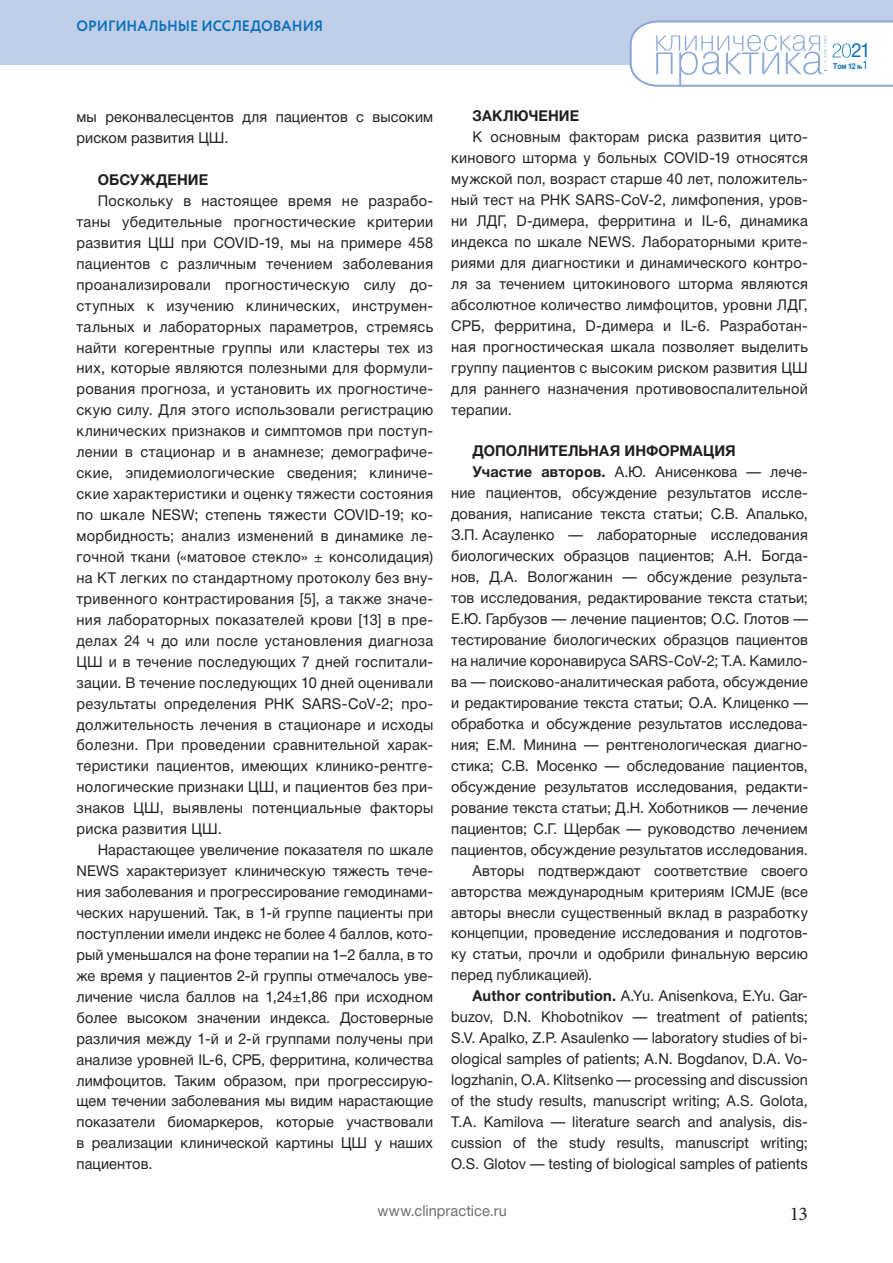
<style>
.page{position:relative;width:893px;height:1263px;background:#fff}
.page>*{position:absolute;margin:0;border:0;box-sizing:border-box;transform-origin:0 0}
.t1{font:19.5px "Minion Pro";color:#231f20}
.t2{font:19.5px "Helvetica Neue Cyr";color:#0970b9;scale:.95 1}
.t3{font:15px/21px "Helvetica Neue Cyr";letter-spacing:.005em;color:#231f20;text-align:justify}
.t4{font:700 15px "Helvetica Neue Cyr";letter-spacing:.005em;color:#231f20}
.t5{font:700 15px "Circe";letter-spacing:-.005em;color:#0970b9;scale:.95 1}
.t6{font:15px "Helvetica Neue Cyr";letter-spacing:.005em;color:#6c6d70}
.t7{font:700 8.25px "Helvetica Neue Cyr";color:#0970b9;scale:.85 1}
.s1{font-weight:700}
.s2{font-size:6px}
.s3{font-weight:400;font-size:12px}
</style>
<div class="page">
<div style="left:0;top:0;width:893px;height:65px;background:#c1cee8"></div>
<svg style="left:629px;top:20px;width:264px;height:67px"></svg>
<hr style="left:658px;top:21px;width:235px;height:2px;background:#8aa7d6">
<p class="t5" style="left:77px;top:16px;width:261px">ОРИГИНАЛЬНЫЕ ИССЛЕДОВАНИЯ</p>
<p class="t3" style="left:77px;top:108px;width:358px">мы реконвалесцентов для пациентов с высоким риском развития ЦШ.</p>
<p class="t4" style="left:98px;top:174px;width:112px">ОБСУЖДЕНИЕ</p>
<p class="t3" style="left:77px;top:192px;width:358px;text-indent:21px">Поскольку в настоящее время не разрабо&shy;таны убедительные прогностические критерии развития ЦШ при COVID-19, мы на примере 458 пациентов с различным течением заболевания проанализировали прогностическую силу до&shy;ступных к изучению клинических, инструмен&shy;тальных и лабораторных параметров, стремясь найти когерентные группы или кластеры тех из них, которые являются полезными для формули&shy;рования прогноза, и установить их прогностиче&shy;скую силу. Для этого использовали регистрацию клинических признаков и симптомов при поступ&shy;лении в стационар и в анамнезе; демографиче&shy;ские, эпидемиологические сведения; клиниче&shy;ские характеристики и оценку тяжести состояния по шкале NESW; степень тяжести COVID-19; ко&shy;морбидность; анализ изменений в динамике ле&shy;гочной ткани («матовое стекло» ± консолидация) на КТ легких по стандартному протоколу без вну&shy;тривенного контрастирования [5], а также значе&shy;ния лабораторных показателей крови [13] в пре&shy;делах 24 ч до или после установления диагноза ЦШ и в течение последующих 7 дней госпитали&shy;зации. В течение последующих 10 дней оценивали результаты определения РНК SARS-CoV-2; про&shy;должительность лечения в стационаре и исходы болезни. При проведении сравнительной харак&shy;теристики пациентов, имеющих клинико-рентге&shy;нологические признаки ЦШ, и пациентов без при&shy;знаков ЦШ, выявлены потенциальные факторы риска развития ЦШ.</p>
<p class="t3" style="left:77px;top:841px;width:358px;text-indent:21px">Нарастающее увеличение показателя по шкале NEWS характеризует клиническую тяжесть тече&shy;ния заболевания и прогрессирование гемодинами&shy;ческих нарушений. Так, в 1-й группе пациенты при поступлении имели индекс не более 4 баллов, кото&shy;рый уменьшался на фоне терапии на 1–2 балла, в то же время у пациентов 2-й группы отмечалось уве&shy;личение числа баллов на 1,24±1,86 при исходном более высоком значении индекса. Достоверные различия между 1-й и 2-й группами получены при анализе уровней IL-6, СРБ, ферритина, количества лимфоцитов. Таким образом, при прогрессирую&shy;щем течении заболевания мы видим нарастающие показатели биомаркеров, которые участвовали в реализации клинической картины ЦШ у наших пациентов.</p>
<p class="t4" style="left:472px;top:110px;width:108px">ЗАКЛЮЧЕНИЕ</p>
<p class="t3" style="left:451px;top:128px;width:358px;text-indent:21px">К основным факторам риска развития цито&shy;кинового шторма у больных COVID-19 относятся мужской пол, возраст старше 40 лет, положитель&shy;ный тест на РНК SARS-CoV-2, лимфопения, уров&shy;ни ЛДГ, D-димера, ферритина и IL-6, динамика индекса по шкале NEWS. Лабораторными крите&shy;риями для диагностики и динамического контро&shy;ля за течением цитокинового шторма являются абсолютное количество лимфоцитов, уровни ЛДГ, СРБ, ферритина, D-димера и IL-6. Разработан&shy;ная прогностическая шкала позволяет выделить группу пациентов с высоким риском развития ЦШ для раннего назначения противовоспалительной терапии.</p>
<p class="t4" style="left:472px;top:446px;width:265px">ДОПОЛНИТЕЛЬНАЯ ИНФОРМАЦИЯ</p>
<p class="t3" style="left:472px;top:463px;width:337px"><span class="s1">Участие авторов.</span> А.Ю. Анисенкова — лече-</p>
<p class="t3" style="left:451px;top:484px;width:358px">ние пациентов, обсуждение результатов иссле-</p>
<p class="t3" style="left:451px;top:505px;width:358px">дования, написание текста статьи; С.В. Апалько,</p>
<p class="t3" style="left:451px;top:526px;width:358px">З.П. Асауленко — лабораторные исследования</p>
<p class="t3" style="left:451px;top:547px;width:358px">биологических образцов пациентов; А.Н. Богда-</p>
<p class="t3" style="left:451px;top:568px;width:358px">нов, Д.А. Вологжанин — обсуждение результа-</p>
<p class="t3" style="left:451px;top:589px;width:358px">тов исследования, редактирование текста статьи;</p>
<p class="t3" style="left:451px;top:610px;width:358px">Е.Ю. Гарбузов — лечение пациентов; О.С. Глотов —</p>
<p class="t3" style="left:451px;top:631px;width:358px">тестирование биологических образцов пациентов</p>
<p class="t3" style="left:451px;top:652px;width:358px">на наличие коронавируса SARS-CoV-2; Т.А. Камило-</p>
<p class="t3" style="left:451px;top:673px;width:358px">ва — поисково-аналитическая работа, обсуждение</p>
<p class="t3" style="left:451px;top:694px;width:358px">и редактирование текста статьи; О.А. Клиценко —</p>
<p class="t3" style="left:451px;top:715px;width:358px">обработка и обсуждение результатов исследова-</p>
<p class="t3" style="left:451px;top:735px;width:358px">ния; Е.М. Минина — рентгенологическая диагно-</p>
<p class="t3" style="left:451px;top:756px;width:358px">стика; С.В. Мосенко — обследование пациентов,</p>
<p class="t3" style="left:451px;top:777px;width:358px">обсуждение результатов исследования, редакти-</p>
<p class="t3" style="left:451px;top:798px;width:358px">рование текста статьи; Д.Н. Хоботников — лечение</p>
<p class="t3" style="left:451px;top:819px;width:358px">пациентов; С.Г. Щербак — руководство лечением</p>
<p class="t3" style="left:451px;top:840px;width:358px">пациентов, обсуждение результатов исследования.</p>
<p class="t3" style="left:472px;top:861px;width:337px">Авторы подтверждают соответствие своего</p>
<p class="t3" style="left:451px;top:882px;width:358px">авторства международным критериям ICMJE (все</p>
<p class="t3" style="left:451px;top:903px;width:358px">авторы внесли существенный вклад в разработку</p>
<p class="t3" style="left:451px;top:924px;width:358px">концепции, проведение исследования и подготов-</p>
<p class="t3" style="left:451px;top:945px;width:358px">ку статьи, прочли и одобрили финальную версию</p>
<p class="t3" style="left:451px;top:966px;width:143px">перед публикацией).</p>
<p class="t3" style="left:472px;top:987px;width:337px"><span class="s1">Author contribution.</span> A.Yu. Anisenkova, E.Yu. Gar-</p>
<p class="t3" style="left:451px;top:1008px;width:358px">buzov, D.N. Khobotnikov — treatment of patients;</p>
<p class="t3" style="left:451px;top:1029px;width:358px">S.V. Apalko, Z.P. Asaulenko — laboratory studies of bi-</p>
<p class="t3" style="left:451px;top:1050px;width:358px">ological samples of patients; A.N. Bogdanov, D.A. Vo-</p>
<p class="t3" style="left:451px;top:1071px;width:358px">logzhanin, O.A. Klitsenko — processing and discussion</p>
<p class="t3" style="left:451px;top:1092px;width:358px">of the study results, manuscript writing; A.S. Golota,</p>
<p class="t3" style="left:451px;top:1113px;width:358px">T.A. Kamilova — literature search and analysis, dis-</p>
<p class="t3" style="left:451px;top:1134px;width:358px">cussion of the study results, manuscript writing;</p>
<p class="t3" style="left:451px;top:1155px;width:358px">O.S. Glotov — testing of biological samples of patients</p>
<p class="t6" style="left:377px;top:1205px;width:131px">www.clinpractice.ru</p>
<h1 class="t1" style="left:790px;top:1206px;width:20px">13</h1>
<h1 class="t2" style="left:851px;top:43px;width:22px">21</h1>
<p class="t7" style="left:833px;top:63px;width:43px">Том 12 <span class="s2">№</span><span class="s3">1</span></p>
</div>
